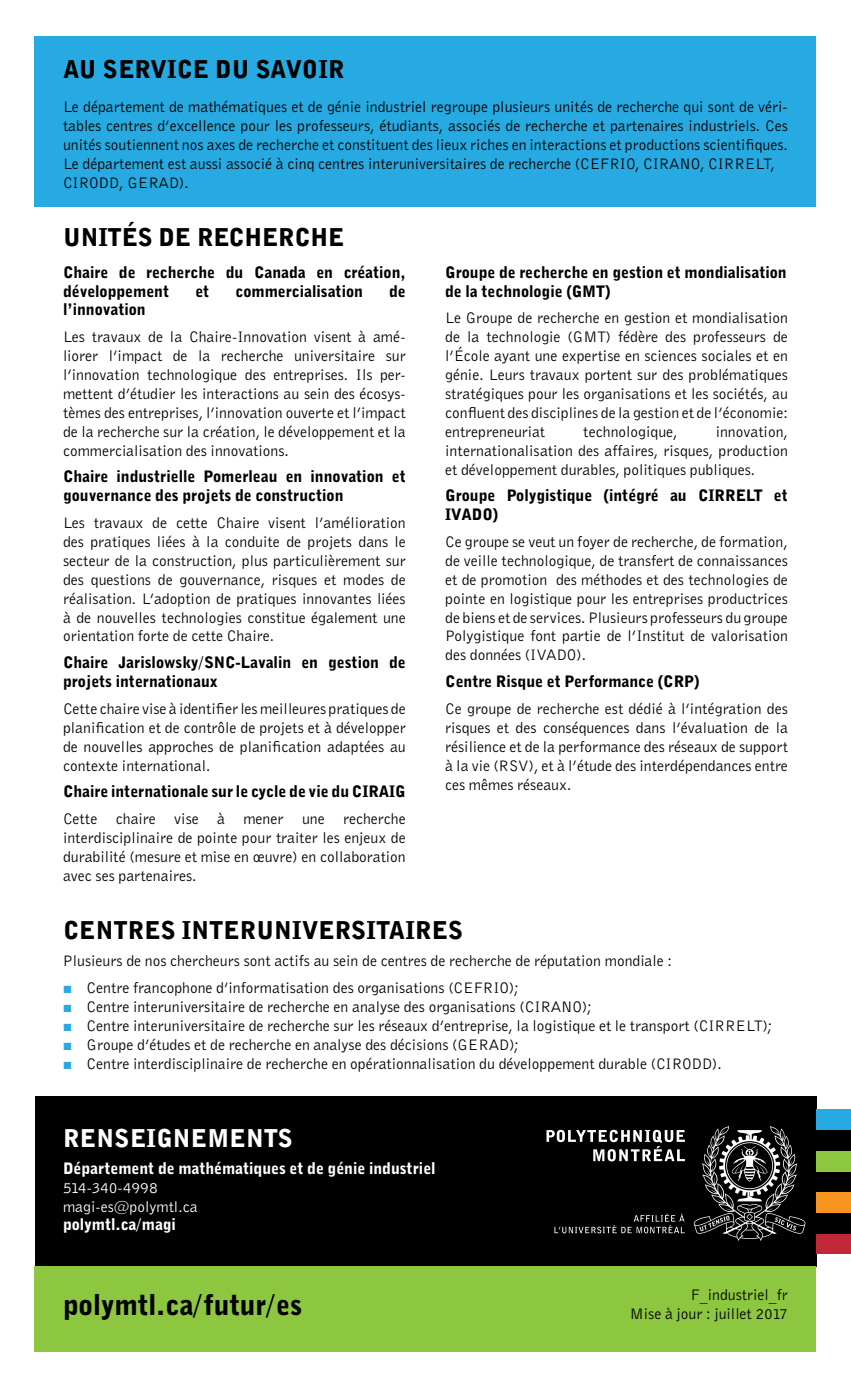
<style>
.page{position:relative;width:851px;height:1386px;background:#fff}
.page>*{position:absolute;margin:0;border:0;box-sizing:border-box;transform-origin:0 0}
.t1{font:900 28px "Bell Gothic";color:#000}
.t2{font:900 24.5px "Bell Gothic";color:#000}
.t3{font:900 24.5px "Bell Gothic";letter-spacing:.01em;color:#fff}
.t4{font:15.75px/18.9px "Bell Gothic";color:#000;text-align:justify}
.t5{font:900 15.75px/18.9px "Bell Gothic";color:#000}
.t6{font:900 15.75px "Bell Gothic";color:#fff}
.t7{font:15.75px "Bell Gothic";color:#fff}
.s1{font-family:"Times New Roman";color:#27aae1}
</style>
<div class="page">
<div style="left:35px;top:37px;width:781px;height:170px;background:#27aae1"></div>
<div style="left:35px;top:1097px;width:781px;height:170px;background:#000"></div>
<div style="left:35px;top:1267px;width:781px;height:85px;background:#8dc63f"></div>
<div style="left:816px;top:1233px;width:34px;height:21px;background:#c12736"></div>
<div style="left:816px;top:1213px;width:34px;height:20px;background:#000"></div>
<div style="left:816px;top:1192px;width:34px;height:21px;background:#f7941e"></div>
<div style="left:816px;top:1171px;width:34px;height:21px;background:#000"></div>
<div style="left:816px;top:1130px;width:34px;height:21px;background:#000"></div>
<div style="left:816px;top:1109px;width:34px;height:21px;background:#27aae1"></div>
<div style="left:816px;top:1151px;width:34px;height:20px;background:#8dc63f"></div>
<svg style="left:546px;top:1130px;width:139px;height:31px"></svg>
<svg style="left:693px;top:1126px;width:112px;height:115px"></svg>
<svg style="left:554px;top:1214px;width:130px;height:19px"></svg>
<h2 class="t2" style="left:63px;top:53px;width:283px">AU SERVICE DU SAVOIR</h2>
<p class="t4" style="left:63px;top:97px;width:726px;text-align:left">Le département de mathématiques et de génie industriel regroupe plusieurs unités de recherche qui sont de véri&shy;tables centres d’excellence pour les professeurs, étudiants, associés de recherche et partenaires industriels. Ces unités soutiennent nos axes de recherche et constituent des lieux riches en interactions et productions scientifiques.<br>Le département est aussi associé à cinq centres interuniversitaires de recherche (CEFRIO, CIRANO, CIRRELT, CIRODD, GERAD).</p>
<h2 class="t2" style="left:63px;top:221px;width:283px">UNITÉS DE RECHERCHE</h2>
<p class="t5" style="left:63px;top:263px;width:344px">Chaire de recherche du Canada en création, développement</p>
<p class="t5" style="left:195px;top:282px;width:16px">et</p>
<p class="t5" style="left:235px;top:282px;width:129px">commercialisation</p>
<p class="t5" style="left:389px;top:282px;width:18px">de</p>
<p class="t5" style="left:63px;top:301px;width:84px">l’innovation</p>
<p class="t4" style="left:63px;top:327px;width:344px">Les travaux de la Chaire-Innovation visent à amé&shy;liorer l’impact de la recherche universitaire sur l’innovation technologique des entreprises. Ils per&shy;mettent d’étudier les interactions au sein des écosys&shy;tèmes des entreprises, l’innovation ouverte et l’impact de la recherche sur la création, le développement et la commercialisation des innovations.</p>
<p class="t5" style="left:63px;top:468px;width:344px">Chaire industrielle Pomerleau en innovation et gouvernance des projets de construction</p>
<p class="t4" style="left:63px;top:513px;width:344px">Les travaux de cette Chaire visent l’amélioration des pratiques liées à la conduite de projets dans le secteur de la construction, plus particulièrement sur des questions de gouvernance, risques et modes de réalisation. L’adoption de pratiques innovantes liées à de nouvelles technologies constitue également une orientation forte de cette Chaire.</p>
<p class="t5" style="left:63px;top:654px;width:344px">Chaire Jarislowsky/SNC-Lavalin en gestion de projets internationaux</p>
<p class="t4" style="left:63px;top:699px;width:344px">Cette chaire vise à identifier les meilleures pratiques de planification et de contrôle de projets et à développer de nouvelles approches de planification adaptées au contexte international.</p>
<p class="t5" style="left:63px;top:783px;width:344px">Chaire internationale sur le cycle de vie du CIRAIG</p>
<p class="t4" style="left:63px;top:809px;width:344px">Cette chaire vise à mener une recherche interdisciplinaire de pointe pour traiter les enjeux de durabilité (mesure et mise en œuvre) en collaboration avec ses partenaires.</p>
<p class="t5" style="left:445px;top:263px;width:343px">Groupe de recherche en gestion et mondialisation de la technologie (GMT)</p>
<p class="t4" style="left:445px;top:308px;width:344px">Le Groupe de recherche en gestion et mondialisation de la technologie (GMT) fédère des professeurs de l’École ayant une expertise en sciences sociales et en génie. Leurs travaux portent sur des problématiques stratégiques pour les organisations et les sociétés, au confluent des disciplines de la gestion et de l’économie: entrepreneuriat</p>
<p class="t4" style="left:583px;top:422px;width:96px">technologique,</p>
<p class="t4" style="left:445px;top:422px;width:344px;text-indent:270px">innovation, internationalisation des affaires, risques, production et développement durables, politiques publiques.</p>
<p class="t5" style="left:445px;top:487px;width:344px">Groupe Polygistique (intégré au CIRRELT et<br>IVADO)</p>
<p class="t4" style="left:445px;top:532px;width:344px">Ce groupe se veut un foyer de recherche, de formation, de veille technologique, de transfert de connaissances et de promotion des méthodes et des technologies de pointe en logistique pour les entreprises productrices de biens et de services. Plusieurs professeurs du groupe Polygistique font partie de l’Institut de valorisation des données (IVADO).</p>
<p class="t5" style="left:445px;top:672px;width:256px">Centre Risque et Performance (CRP)</p>
<p class="t4" style="left:445px;top:699px;width:344px">Ce groupe de recherche est dédié à l’intégration des risques et des conséquences dans l’évaluation de la résilience et de la performance des réseaux de support à la vie (RSV), et à l’étude des interdépendances entre ces mêmes réseaux.</p>
<h2 class="t2" style="left:63px;top:915px;width:402px">CENTRES INTERUNIVERSITAIRES</h2>
<p class="t4" style="left:63px;top:951px;width:610px">Plusieurs de nos chercheurs sont actifs au sein de centres de recherche de réputation mondiale :</p>
<p class="t4" style="left:63px;top:978px;width:457px"><span class="s1">■</span> Centre francophone d’informatisation des organisations (CEFRIO);</p>
<p class="t4" style="left:63px;top:997px;width:530px"><span class="s1">■</span> Centre interuniversitaire de recherche en analyse des organisations (CIRANO);</p>
<p class="t4" style="left:63px;top:1016px;width:710px"><span class="s1">■</span> Centre interuniversitaire de recherche sur les réseaux d’entreprise, la logistique et le transport (CIRRELT);</p>
<p class="t4" style="left:63px;top:1035px;width:457px"><span class="s1">■</span> Groupe d’études et de recherche en analyse des décisions (GERAD);</p>
<p class="t4" style="left:63px;top:1053px;width:660px"><span class="s1">■</span> Centre interdisciplinaire de recherche en opérationnalisation du développement durable (CIRODD).</p>
<h2 class="t3" style="left:63px;top:1122px;width:231px">RENSEIGNEMENTS</h2>
<p class="t6" style="left:63px;top:1158px;width:374px">Département de mathématiques et de génie industriel</p>
<p class="t7" style="left:63px;top:1177px;width:96px">514-340-4998</p>
<p class="t6" style="left:63px;top:1214px;width:114px">polymtl.ca/magi</p>
<h1 class="t1" style="left:63px;top:1287px;width:241px">polymtl.ca/futur/es</h1>
<p class="t4" style="left:629px;top:1285px;width:160px;text-align:right">F_industriel_fr<br>Mise à jour : juillet 2017</p>
</div>
